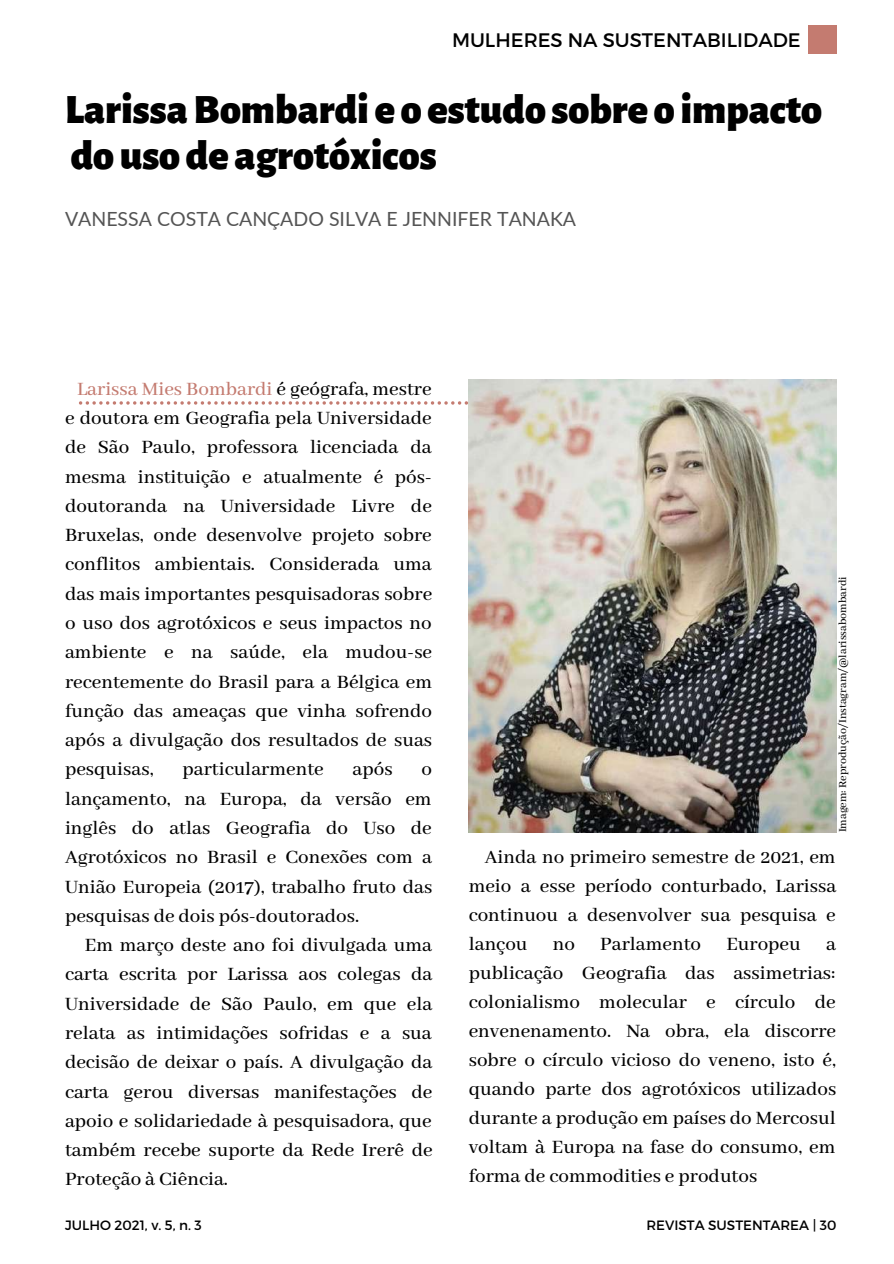
<style>
.page{position:relative;width:894px;height:1264px;background:#fff}
.page>*{position:absolute;margin:0;border:0;box-sizing:border-box;transform-origin:0 0}
.t1{font:900 42px/46.2px "Alegreya Sans";color:#000}
.t2{font:500 21px/29.2px "Abhaya Libre";color:#000;text-align:justify}
.t3{font:19.5px "Lato";color:#545454}
.t4{font:19.5px "Montserrat";color:#000}
.t5{font:13.5px "Montserrat";color:#000}
.t6{font:500 12px "Abhaya Libre";color:#000}
.s1{color:#c47b70}
</style>
<div class="page">
<img style="left:468px;top:380px;width:367px;height:452px">
<svg style="left:79px;top:401px;width:389px;height:3px"></svg>
<div style="left:808px;top:26px;width:28px;height:28px;background:#c47b70"></div>
<p class="t4" style="left:452px;top:28px;width:350px">MULHERES NA SUSTENTABILIDADE</p>
<h1 class="t1" style="left:65px;top:88px;width:758px">LarissaBombardi e o estudo sobre o impacto do uso de agrotóxicos</h1>
<p class="t3" style="left:65px;top:206px;width:512px">VANESSA COSTA CANÇADO SILVA E JENNIFER TANAKA</p>
<p class="t2" style="left:65px;top:375px;width:368px;text-indent:12px"><span class="s1">Larissa Mies Bombardi</span> é geógrafa, mestre e doutora em Geografia pela Universidade de São Paulo, professora licenciada da mesma instituição e atualmente é pós&shy;doutoranda na Universidade Livre de Bruxelas, onde desenvolve projeto sobre conflitos ambientais. Considerada uma das mais importantes pesquisadoras sobre o uso dos agrotóxicos e seus impactos no ambiente e na saúde, ela mudou-se recentemente do Brasil para a Bélgica em função das ameaças que vinha sofrendo após a divulgação dos resultados de suas pesquisas,</p>
<p class="t2" style="left:182px;top:755px;width:143px">particularmente</p>
<p class="t2" style="left:352px;top:755px;width:42px">após</p>
<p class="t2" style="left:65px;top:755px;width:369px;text-indent:356px">o lançamento, na Europa, da versão em inglês do atlas Geografia do Uso de Agrotóxicos no Brasil e Conexões com a União Europeia (2017), trabalho fruto das pesquisas de dois pós-doutorados.</p>
<p class="t2" style="left:65px;top:931px;width:369px;text-indent:20px">Em março deste ano foi divulgada uma carta escrita por Larissa aos colegas da Universidade de São Paulo, em que ela relata as intimidações sofridas e a sua decisão de deixar o país. A divulgação da carta gerou diversas manifestações de apoio e solidariedade à pesquisadora, que também recebe suporte da Rede Irerê de Proteção à Ciência.</p>
<p class="t6" style="left:835px;top:832px;width:257px;rotate:-90deg">Imagem: Reprodução/Instagram/@larissabombardi</p>
<p class="t2" style="left:468px;top:843px;width:369px;text-indent:16px">Ainda no primeiro semestre de 2021, em meio a esse período conturbado, Larissa continuou a desenvolver sua pesquisa e lançou no Parlamento Europeu a publicação Geografia das assimetrias: colonialismo molecular e círculo de envenenamento. Na obra, ela discorre sobre o círculo vicioso do veneno, isto é, quando parte dos agrotóxicos utilizados durante a produção em países do Mercosul voltam à Europa na fase do consumo, em forma de commodities e produtos</p>
<p class="t5" style="left:65px;top:1215px;width:138px">JULHO 2021, v. 5, n. 3</p>
<p class="t5" style="left:646px;top:1215px;width:191px">REVISTA SUSTENTAREA | 30</p>
</div>
